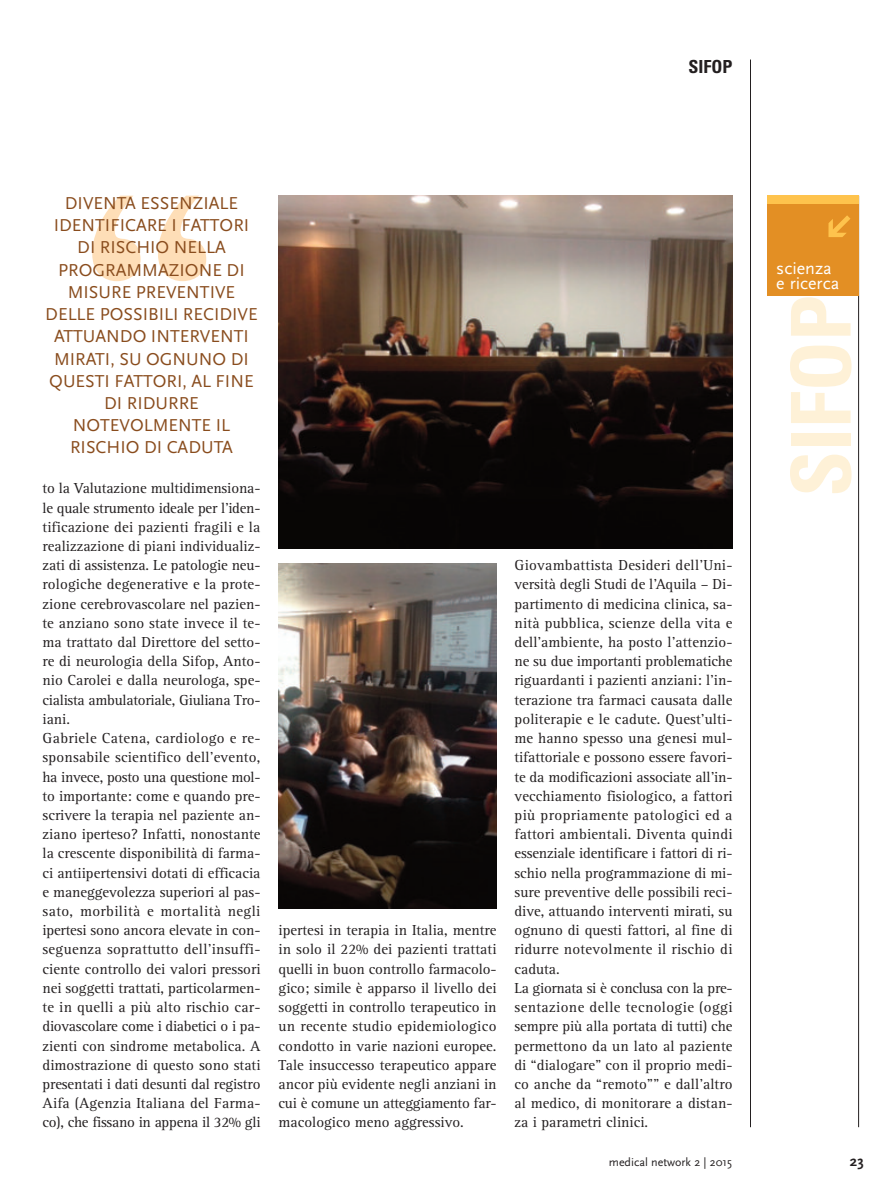
<style>
.page{position:relative;width:893px;height:1191px;background:#fff}
.page>*{position:absolute;margin:0;border:0;box-sizing:border-box;transform-origin:0 0}
.t1{font:700 condensed 82.5px "Univers";color:#fef1d7}
.t2{font:18px/22.2px "Scala Sans";color:#894c1d;text-align:center}
.t3{font:18px/15px "Scala Sans";color:#fff}
.t4{font:700 condensed 18px "Univers";color:#231f20}
.t5{font:15px/19.2px "Rotis Serif";color:#231f20}
.t6{font:700 15px "Scala Sans";color:#231f20}
.t7{font:12px "Scala Sans";color:#231f20}
</style>
<div class="page">
<svg style="left:92px;top:196px;width:114px;height:85px"></svg>
<hr style="left:858px;top:196px;width:1px;height:931px;background:#231f20">
<div style="left:768px;top:196px;width:91px;height:9px;background:#fec34d"></div>
<div style="left:768px;top:205px;width:91px;height:91px;background:#e38f24"></div>
<hr style="left:750px;top:60px;width:1px;height:1067px;background:#231f20">
<svg style="left:828px;top:215px;width:22px;height:22px"></svg>
<img style="left:278px;top:196px;width:454px;height:352px">
<img style="left:278px;top:563px;width:218px;height:345px">
<p class="t4" style="left:688px;top:60px;width:46px">SIFOP</p>
<p class="t2" style="left:45px;top:192px;width:214px">DIVENTA ESSENZIALE<br>IDENTIFICARE I FATTORI<br>DI RISCHIO NELLA<br>PROGRAMMAZIONE DI<br>MISURE PREVENTIVE<br>DELLE POSSIBILI RECIDIVE<br>ATTUANDO INTERVENTI<br>MIRATI, SU OGNUNO DI<br>QUESTI FATTORI, AL FINE<br>DI RIDURRE<br>NOTEVOLMENTE IL<br>RISCHIO DI CADUTA</p>
<p class="t5" style="left:43px;top:480px;width:220px">to la Valutazione multidimensiona&shy;le quale strumento ideale per l’iden&shy;tificazione dei pazienti fragili e la realizzazione di piani individualiz&shy;zati di assistenza. Le patologie neu&shy;rologiche degenerative e la prote&shy;zione cerebrovascolare nel pazien&shy;te anziano sono state invece il te&shy;ma trattato dal Direttore del setto&shy;re di neurologia della Sifop, Anto&shy;nio Carolei e dalla neurologa, spe&shy;cialista ambulatoriale, Giuliana Tro&shy;iani.<br>Gabriele Catena, cardiologo e re&shy;sponsabile scientifico dell’evento, ha invece, posto una questione mol&shy;to importante: come e quando pre&shy;scrivere la terapia nel paziente an&shy;ziano iperteso? Infatti, nonostante la crescente disponibilità di farma&shy;ci antiipertensivi dotati di efficacia e maneggevolezza superiori al pas&shy;sato, morbilità e mortalità negli ipertesi sono ancora elevate in con&shy;seguenza soprattutto dell’insuffi&shy;ciente controllo dei valori pressori nei soggetti trattati, particolarmen&shy;te in quelli a più alto rischio car&shy;diovascolare come i diabetici o i pa&shy;zienti con sindrome metabolica. A dimostrazione di questo sono stati presentati i dati desunti dal registro Aifa (Agenzia Italiana del Farma&shy;co), che fissano in appena il 32% gli</p>
<p class="t5" style="left:279px;top:922px;width:220px;text-align:justify">ipertesi in terapia in Italia, mentre in solo il 22% dei pazienti trattati quelli in buon controllo farmacolo&shy;gico; simile è apparso il livello dei soggetti in controllo terapeutico in un recente studio epidemiologico condotto in varie nazioni europee.<br>Tale insuccesso terapeutico appare ancor più evidente negli anziani in cui è comune un atteggiamento far&shy;macologico meno aggressivo.</p>
<p class="t3" style="left:776px;top:260px;width:64px">scienza e ricerca</p>
<p class="t5" style="left:514px;top:557px;width:219px">Giovambattista Desideri dell’Uni&shy;versità degli Studi de l’Aquila – Di&shy;partimento di medicina clinica, sa&shy;nità pubblica, scienze della vita e dell’ambiente, ha posto l’attenzio&shy;ne su due importanti problematiche riguardanti i pazienti anziani: l’in&shy;terazione tra farmaci causata dalle politerapie e le cadute. Quest’ulti&shy;me hanno spesso una genesi mul&shy;tifattoriale e possono essere favori&shy;te da modificazioni associate all’in&shy;vecchiamento fisiologico, a fattori più propriamente patologici ed a fattori ambientali. Diventa quindi essenziale identificare i fattori di ri&shy;schio nella programmazione di mi&shy;sure preventive delle possibili reci&shy;dive, attuando interventi mirati, su ognuno di questi fattori, al fine di ridurre notevolmente il rischio di caduta.<br>La giornata si è conclusa con la pre&shy;sentazione delle tecnologie (oggi sempre più alla portata di tutti) che permettono da un lato al paziente di “dialogare” con il proprio medi&shy;co anche da “remoto”” e dall’altro al medico, di monitorare a distan&shy;za i parametri clinici.</p>
<h1 class="t1" style="left:791px;top:497px;width:203px;rotate:-90deg">SIFOP</h1>
<p class="t7" style="left:609px;top:1154px;width:125px">medical network 2 | 2015</p>
<p class="t6" style="left:850px;top:1151px;width:15px">23</p>
</div>
